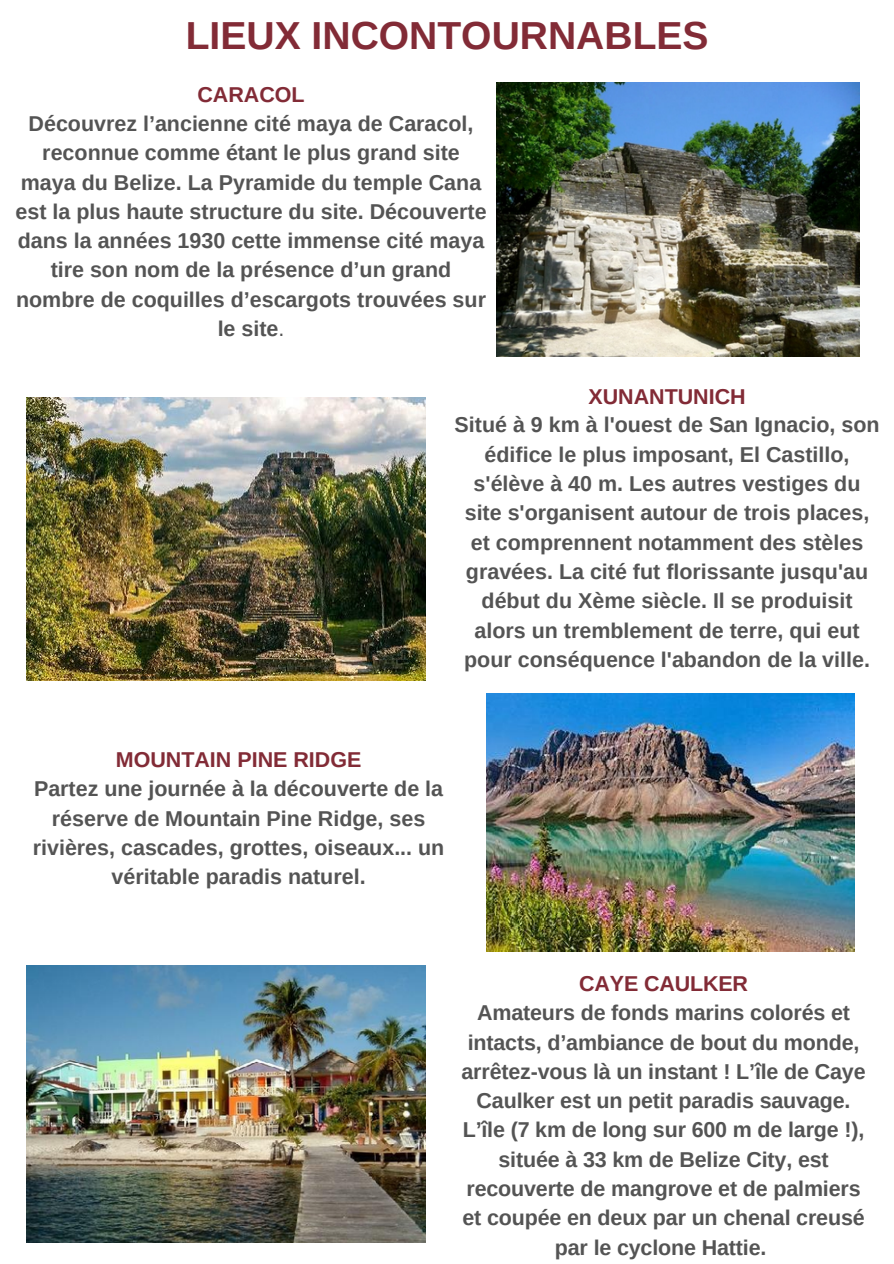
<style>
.page{position:relative;width:894px;height:1264px;background:#fff}
.page>*{position:absolute;margin:0;border:0;box-sizing:border-box;transform-origin:0 0}
.t1{font:700 39px "Arimo";color:#822b36}
.t2{font:700 21.45px/29.2px "Arimo";color:#545454;text-align:center}
.t3{font:700 21.45px "Arimo";color:#822b36}
.s1{font-weight:400}
</style>
<div class="page">
<img style="left:496px;top:82px;width:362px;height:274px">
<img style="left:27px;top:398px;width:398px;height:282px">
<img style="left:486px;top:694px;width:368px;height:257px">
<img style="left:27px;top:965px;width:398px;height:277px">
<p class="t1" style="left:186px;top:14px;width:524px">LIEUX INCONTOURNABLES</p>
<p class="t3" style="left:197px;top:82px;width:109px">CARACOL</p>
<p class="t2" style="left:15px;top:109px;width:472px">Découvrez l’ancienne cité maya de Caracol, reconnue comme étant le plus grand site maya du Belize. La Pyramide du temple Cana est la plus haute structure du site. Découverte dans la années 1930 cette immense cité maya tire son nom de la présence d’un grand nombre de coquilles d’escargots trouvées sur le site<span class="s1">.</span></p>
<p class="t3" style="left:588px;top:385px;width:159px">XUNANTUNICH</p>
<p class="t2" style="left:454px;top:410px;width:426px">Situé à 9 km à l'ouest de San Ignacio, son édifice le plus imposant, El Castillo, s'élève à 40 m. Les autres vestiges du site s'organisent autour de trois places, et comprennent notamment des stèles gravées. La cité fut florissante jusqu'au début du Xème siècle. Il se produisit alors un tremblement de terre, qui eut pour conséquence l'abandon de la ville.</p>
<p class="t3" style="left:116px;top:747px;width:247px">MOUNTAIN PINE RIDGE</p>
<p class="t2" style="left:33px;top:774px;width:413px">Partez une journée à la découverte de la réserve de Mountain Pine Ridge, ses rivières, cascades, grottes, oiseaux... un véritable paradis naturel.</p>
<p class="t3" style="left:579px;top:971px;width:170px">CAYE CAULKER</p>
<p class="t2" style="left:461px;top:998px;width:405px">Amateurs de fonds marins colorés et intacts, d’ambiance de bout du monde, arrêtez-vous là un instant ! L’île de Caye Caulker est un petit paradis sauvage.<br>L’île (7 km de long sur 600 m de large !), située à 33 km de Belize City, est recouverte de mangrove et de palmiers et coupée en deux par un chenal creusé par le cyclone Hattie.</p>
</div>
